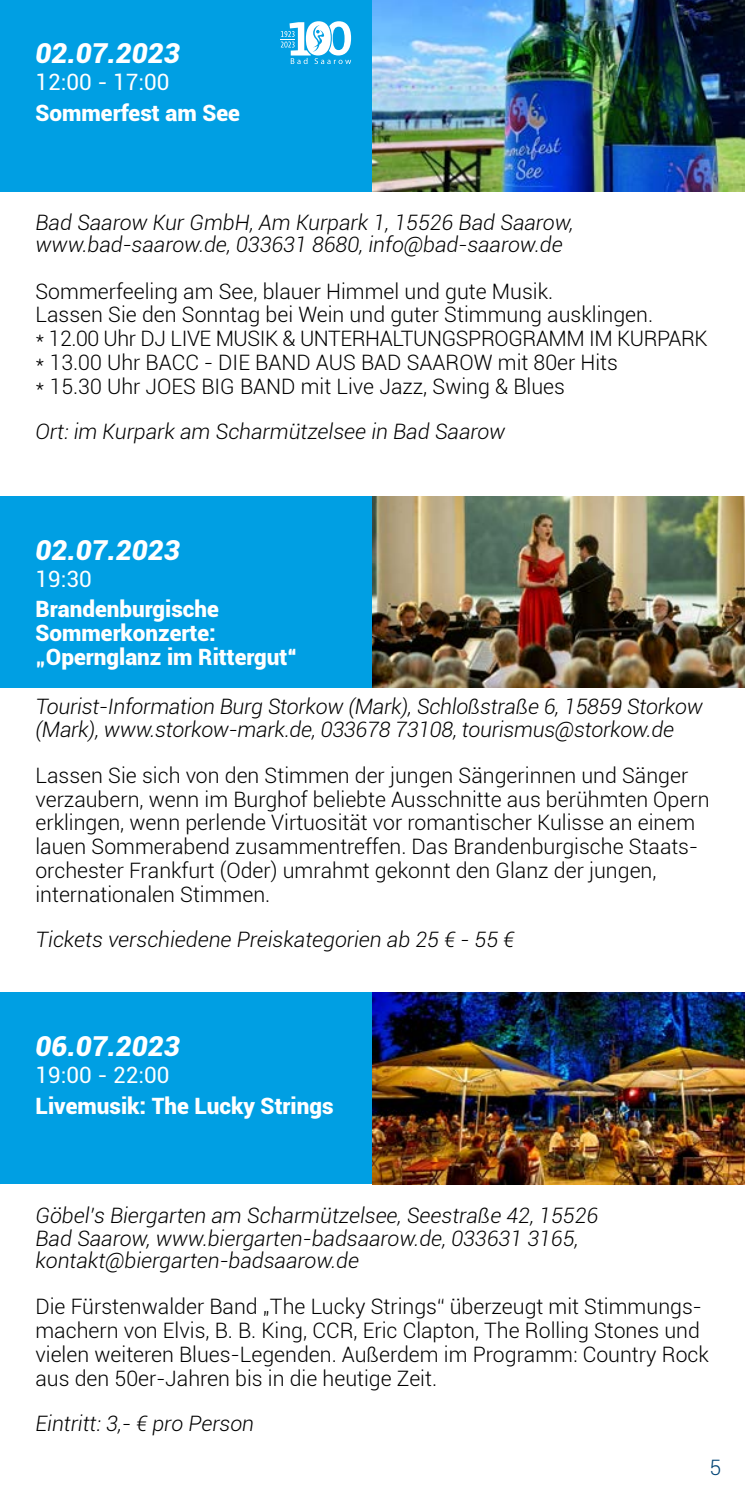
<style>
.page{position:relative;width:745px;height:1489px;background:#fff}
.page>*{position:absolute;margin:0;border:0;box-sizing:border-box;transform-origin:0 0}
.t1{font:italic 900 27.5px "Roboto";color:#fff}
.t2{font:900 22.5px/23.8px "Roboto";color:#fff}
.t3{font:22.5px "Roboto";color:#fff}
.t4{font:300 21.25px/23.8px "Roboto";color:#000}
.t5{font:italic 300 21.25px/22.5px "Roboto";color:#000}
.t6{font:300 21.25px "Roboto";color:#034576}
</style>
<div class="page">
<div style="left:0;top:0;width:372px;height:191px;background:#009fe3"></div>
<div style="left:0;top:496px;width:372px;height:191px;background:#009fe3"></div>
<div style="left:0;top:992px;width:372px;height:191px;background:#009fe3"></div>
<img style="left:372px;top:0;width:372px;height:191px">
<img style="left:372px;top:496px;width:372px;height:191px">
<img style="left:372px;top:992px;width:372px;height:191px">
<svg style="left:280px;top:21px;width:71px;height:43px"></svg>
<p class="t1" style="left:35px;top:34px;width:145px">02.07.2023</p>
<p class="t3" style="left:35px;top:66px;width:136px">12:00 - 17:00</p>
<p class="t2" style="left:35px;top:100px;width:206px">Sommerfest am See</p>
<p class="t5" style="left:35px;top:210px;width:539px">Bad Saarow Kur GmbH , Am Kurpark 1 , 15526 Bad Saarow , www.bad-saarow.de , 033631 8680 , info@bad-saarow.de</p>
<p class="t4" style="left:35px;top:278px;width:673px">Sommerfeeling am See, blauer Himmel und gute Musik.<br>Lassen Sie den Sonntag bei Wein und guter Stimmung ausklingen.<br>* 12.00 Uhr DJ LIVE MUSIK &amp; UNTERHALTUNGSPROGRAMM IM KURPARK * 13.00 Uhr BACC - DIE BAND AUS BAD SAAROW mit 80er Hits<br>* 15.30 Uhr JOES BIG BAND mit Live Jazz, Swing &amp; Blues</p>
<p class="t5" style="left:35px;top:419px;width:471px">Ort: im Kurpark am Scharmützelsee in Bad Saarow</p>
<p class="t1" style="left:35px;top:530px;width:145px">02.07.2023</p>
<p class="t3" style="left:35px;top:562px;width:58px">19:30</p>
<p class="t2" style="left:35px;top:596px;width:263px">Brandenburgische<br>Sommerkonzerte: „Opernglanz im Rittergut“</p>
<p class="t5" style="left:35px;top:694px;width:668px">Tourist-Information Burg Storkow (Mark) , Schloßstraße 6 , 15859 Storkow (Mark) , www.storkow-mark.de , 033678 73108 , tourismus@storkow.de</p>
<p class="t4" style="left:35px;top:762px;width:675px">Lassen Sie sich von den Stimmen der jungen Sängerinnen und Sänger verzaubern, wenn im Burghof beliebte Ausschnitte aus berühmten Opern erklingen, wenn perlende Virtuosität vor romantischer Kulisse an einem lauen Sommerabend zusammentreffen. Das Brandenburgische Staats&shy;orchester Frankfurt (Oder) umrahmt gekonnt den Glanz der jungen, internationalen Stimmen.</p>
<p class="t5" style="left:35px;top:927px;width:480px">Tickets verschiedene Preiskategorien ab 25 € - 55 €</p>
<p class="t1" style="left:35px;top:1026px;width:145px">06.07.2023</p>
<p class="t3" style="left:35px;top:1059px;width:136px">19:00 - 22:00</p>
<p class="t2" style="left:35px;top:1092px;width:299px">Livemusik: The Lucky Strings</p>
<p class="t5" style="left:35px;top:1203px;width:564px">Göbel’s Biergarten am Scharmützelsee , Seestraße 42 , 15526<br>Bad Saarow , www.biergarten-badsaarow.de , 033631 3165 , kontakt@biergarten-badsaarow.de</p>
<p class="t4" style="left:35px;top:1293px;width:674px">Die Fürstenwalder Band „The Lucky Strings“ überzeugt mit Stimmungs&shy;machern von Elvis, B. B. King, CCR, Eric Clapton, The Rolling Stones und vielen weiteren Blues-Legenden. Außerdem im Programm: Country Rock aus den 50er-Jahren bis in die heutige Zeit.</p>
<p class="t5" style="left:35px;top:1410px;width:220px">Eintritt: 3,- € pro Person</p>
<p class="t6" style="left:709px;top:1452px;width:13px">5</p>
</div>
